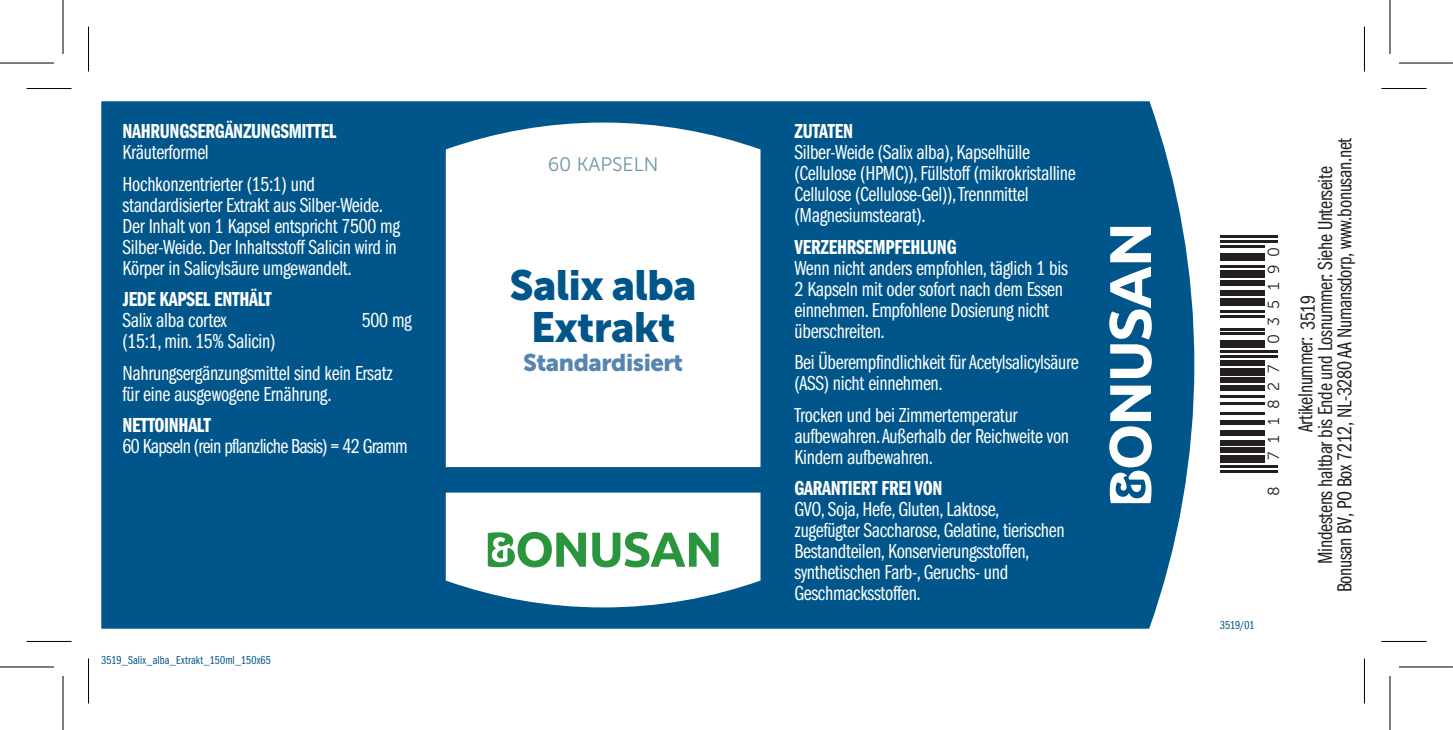
<style>
.page{position:relative;width:1453px;height:730px;background:#fff}
.page>*{position:absolute;margin:0;border:0;box-sizing:border-box;transform-origin:0 0}
.t1{font:42px/42px "Museo Sans 900";letter-spacing:-.02em;color:#00568a;text-align:center}
.t2{font:24px "Museo Sans 900";letter-spacing:-.02em;color:#5685af}
.t3{font:21px/21px "Franklin Gothic Book Cmpr";letter-spacing:-.015em;color:#fff}
.t4{font:21px/19.5px "Franklin Gothic Book Cmpr";letter-spacing:-.015em;color:#231f20;text-align:center}
.t5{font:21px "Franklin Gothic Demi Cmpr";letter-spacing:-.015em;color:#fff}
.t6{font:21px "Franklin Gothic Book Cmpr";letter-spacing:-.035em;color:#fff}
.t7{font:19.5px "Museo Sans 300";color:#6e94ab}
.t8{font:15.9px "Museo Sans 300";letter-spacing:.555em;color:#231f20}
.t9{font:12px "Franklin Gothic Book Cmpr";letter-spacing:.01em;color:#00568a}
.s1{color:#fff}
</style>
<div class="page">
<div style="left:101px;top:101px;width:1093px;height:528px;background:#00568a"></div>
<svg style="left:446px;top:123px;width:314px;height:344px"></svg>
<svg style="left:446px;top:492px;width:314px;height:115px"></svg>
<svg style="left:1109px;top:227px;width:43px;height:151px"></svg>
<svg style="left:1109px;top:386px;width:43px;height:117px"></svg>
<hr style="left:1220px;top:470px;width:57px;height:2px;background:#231f20">
<hr style="left:1220px;top:465px;width:57px;height:2px;background:#231f20">
<div style="left:1220px;top:455px;width:44px;height:8px;background:#231f20"></div>
<div style="left:1220px;top:447px;width:44px;height:6px;background:#231f20"></div>
<div style="left:1220px;top:440px;width:44px;height:5px;background:#231f20"></div>
<div style="left:1220px;top:430px;width:44px;height:5px;background:#231f20"></div>
<div style="left:1220px;top:420px;width:44px;height:5px;background:#231f20"></div>
<hr style="left:1220px;top:413px;width:44px;height:2px;background:#231f20">
<hr style="left:1220px;top:403px;width:44px;height:2px;background:#231f20">
<hr style="left:1220px;top:395px;width:44px;height:2px;background:#231f20">
<div style="left:1220px;top:385px;width:44px;height:5px;background:#231f20"></div>
<div style="left:1220px;top:378px;width:44px;height:5px;background:#231f20"></div>
<div style="left:1220px;top:368px;width:44px;height:7px;background:#231f20"></div>
<div style="left:1220px;top:360px;width:44px;height:5px;background:#231f20"></div>
<hr style="left:1220px;top:355px;width:57px;height:3px;background:#231f20">
<hr style="left:1220px;top:350px;width:57px;height:3px;background:#231f20">
<div style="left:1220px;top:340px;width:44px;height:8px;background:#231f20"></div>
<hr style="left:1220px;top:333px;width:44px;height:2px;background:#231f20">
<hr style="left:1220px;top:328px;width:44px;height:2px;background:#231f20">
<hr style="left:1220px;top:315px;width:44px;height:3px;background:#231f20">
<hr style="left:1220px;top:310px;width:44px;height:3px;background:#231f20">
<div style="left:1220px;top:298px;width:44px;height:7px;background:#231f20"></div>
<div style="left:1220px;top:290px;width:44px;height:5px;background:#231f20"></div>
<div style="left:1220px;top:280px;width:44px;height:5px;background:#231f20"></div>
<div style="left:1220px;top:270px;width:44px;height:8px;background:#231f20"></div>
<hr style="left:1220px;top:265px;width:44px;height:3px;background:#231f20">
<div style="left:1220px;top:253px;width:44px;height:7px;background:#231f20"></div>
<hr style="left:1220px;top:245px;width:44px;height:3px;background:#231f20">
<hr style="left:1220px;top:240px;width:57px;height:3px;background:#231f20">
<hr style="left:1220px;top:235px;width:57px;height:3px;background:#231f20">
<hr style="left:27px;top:88px;width:45px;height:1px;background:#000">
<hr style="left:1381px;top:88px;width:45px;height:1px;background:#000">
<hr style="left:27px;top:641px;width:45px;height:1px;background:#000">
<hr style="left:1381px;top:641px;width:45px;height:1px;background:#000">
<hr style="left:88px;top:27px;width:1px;height:45px;background:#000">
<hr style="left:88px;top:658px;width:1px;height:45px;background:#000">
<hr style="left:1364px;top:27px;width:1px;height:45px;background:#000">
<hr style="left:1364px;top:658px;width:1px;height:45px;background:#000">
<svg style="left:0;top:667px;width:54px;height:1px"></svg>
<svg style="left:1399px;top:667px;width:54px;height:1px"></svg>
<hr style="left:0;top:62px;width:54px;height:2px;background:#000">
<hr style="left:1399px;top:62px;width:54px;height:2px;background:#000">
<hr style="left:0;top:666px;width:54px;height:1px;background:#000">
<hr style="left:1399px;top:666px;width:54px;height:1px;background:#000">
<hr style="left:62px;top:0;width:2px;height:54px;background:#000">
<hr style="left:62px;top:676px;width:2px;height:54px;background:#000">
<hr style="left:1389px;top:0;width:1px;height:54px;background:#000">
<hr style="left:1389px;top:676px;width:1px;height:54px;background:#000">
<p class="t5" style="left:123px;top:120px;width:215px">NAHRUNGSERGÄNZUNGSMITTEL</p>
<p class="t3" style="left:123px;top:137px;width:194px;line-height:31.5px">Kräuterformel<br>Hochkonzentrierter (15:1) und</p>
<p class="t3" style="left:123px;top:195px;width:279px">standardisierter Extrakt aus Silber-Weide.<br>Der Inhalt von 1 Kapsel entspricht 7500 mg Silber-Weide. Der Inhaltsstoff Salicin wird in Körper in Salicylsäure umgewandelt.</p>
<p class="t5" style="left:123px;top:288px;width:151px">JEDE KAPSEL ENTHÄLT</p>
<p class="t3" style="left:123px;top:310px;width:106px">Salix alba cortex</p>
<p class="t3" style="left:362px;top:310px;width:51px">500 mg</p>
<p class="t3" style="left:123px;top:326px;width:272px;line-height:31.5px">(15:1, min. 15% Salicin)<br>Nahrungsergänzungsmittel sind kein Ersatz</p>
<p class="t3" style="left:123px;top:384px;width:211px">für eine ausgewogene Ernährung.</p>
<p class="t5" style="left:123px;top:414px;width:90px">NETTOINHALT</p>
<p class="t6" style="left:123px;top:435px;width:287px">60 Kapseln (rein pflanzliche Basis) = 42 Gramm</p>
<p class="t9" style="left:101px;top:653px;width:171px">3519_Salix_alba_Extrakt_150ml_150x65</p>
<p class="t7" style="left:548px;top:154px;width:112px">60 KAPSELN</p>
<h1 class="t1" style="left:510px;top:264px;width:188px">Salix alba<br>Extrakt</h1>
<p class="t2" style="left:523px;top:349px;width:162px">Standardisiert</p>
<p class="t5" style="left:794px;top:120px;width:60px">ZUTATEN</p>
<p class="t3" style="left:794px;top:142px;width:283px">Silber-Weide (Salix alba), Kapselhülle (Cellulose (HPMC)), Füllstoff (mikrokristalline Cellulose (Cellulose-Gel)), Trennmittel (Magnesiumstearat).</p>
<p class="t5" style="left:794px;top:235px;width:164px">VERZEHRSEMPFEHLUNG</p>
<p class="t3" style="left:794px;top:258px;width:275px">Wenn nicht anders empfohlen, täglich 1 bis 2 Kapseln mit oder sofort nach dem Essen einnehmen. Empfohlene Dosierung nicht überschreiten.</p>
<p class="t3" style="left:794px;top:352px;width:286px">Bei Überempfindlichkeit für Acetylsalicylsäure (ASS) nicht einnehmen.</p>
<p class="t3" style="left:794px;top:405px;width:276px">Trocken und bei Zimmertemperatur aufbewahren. Außerhalb der Reichweite von<br>Kindern aufbewahren.</p>
<p class="t5" style="left:794px;top:477px;width:149px">GARANTIERT FREI VON</p>
<p class="t3" style="left:794px;top:499px;width:271px">GVO, Soja, Hefe, Gluten, Laktose, zugefügter Saccharose, Gelatine, tierischen Bestandteilen, Konservierungsstoffen, synthetischen Farb-, Geruchs- und Geschmacksstoffen.</p>
<p class="t8" style="left:1265px;top:344px;width:99px;rotate:-90deg">035190</p>
<p class="t8" style="left:1265px;top:460px;width:97px;rotate:-90deg">711827</p>
<p class="t8" style="left:1265px;top:496px;width:11px;rotate:-90deg">8</p>
<p class="t9" style="left:1220px;top:618px;width:36px">3519/01</p>
<p class="t4" style="left:1296px;top:592px;width:456px;rotate:-90deg">Artikelnummer: <span class="s1">0000<br></span>Mindestens haltbar bis Ende und Losnummer: Siehe Unterseite<br>Bonusan BV, PO Box 7212, NL-3280 AA Numansdorp, www.bonusan.net</p>
<p class="t4" style="left:1298px;top:330px;width:36px;rotate:-90deg">3519</p>
</div>
